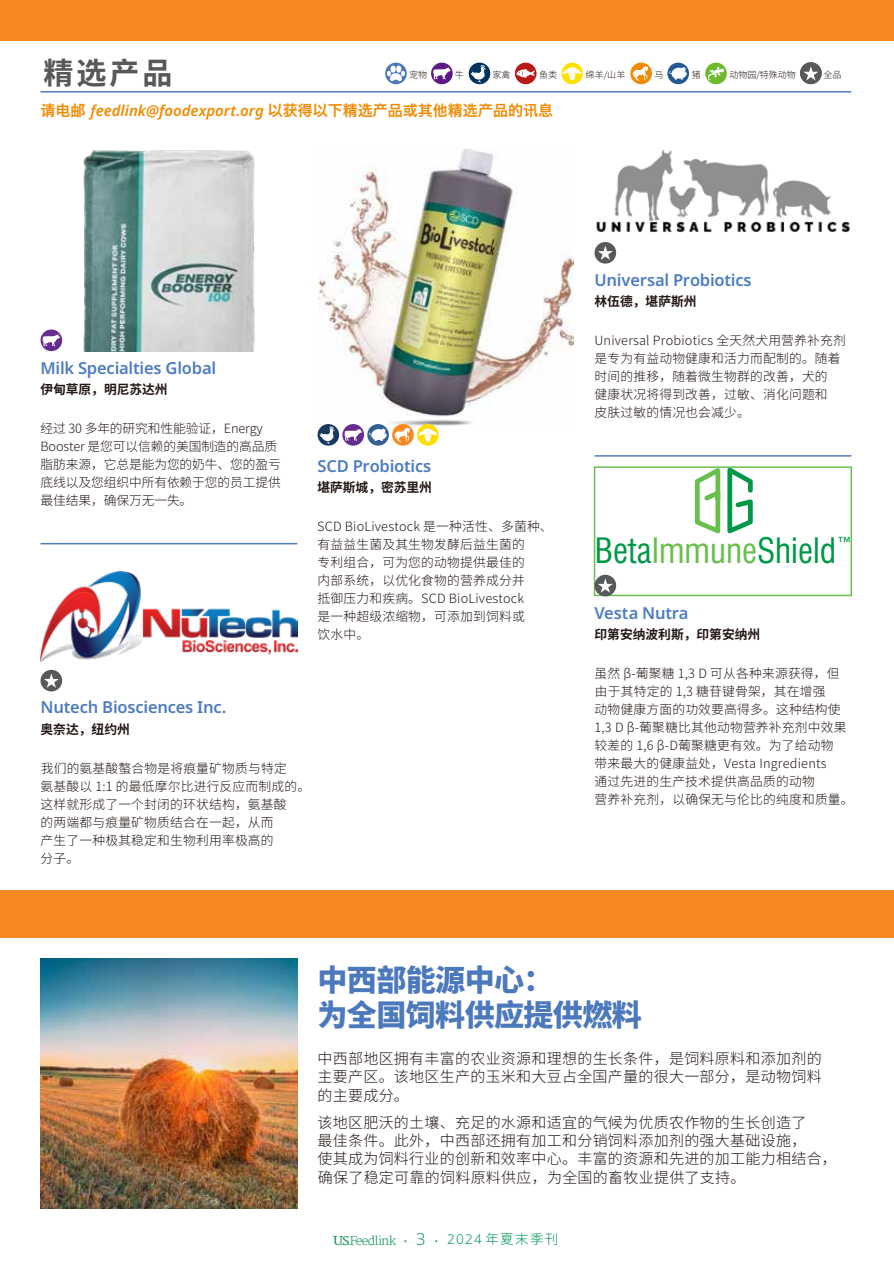
<style>
.page{position:relative;width:894px;height:1263px;background:#fff}
.page>*{position:absolute;margin:0;border:0;box-sizing:border-box;transform-origin:0 0}
.t1{font:condensed 34.05px "Swiss 721 BT";color:#009846}
.t2{font:800 30px/34.8px "Source Han Sans SC";letter-spacing:-.02em;color:#4c79bc}
.t3{font:700 30px "Source Han Sans SC";color:#595757}
.t4{font:600 16.5px "Noto Sans";letter-spacing:-.015em;color:#4d7dbf}
.t5{font:300 15px/27px "Source Han Sans CN";letter-spacing:.02em;color:#231815}
.t6{font:italic 600 15px "Noto Sans";color:#f08a00}
.t7{font:300 13.5px "Source Han Sans CN";letter-spacing:.1em;color:#009559}
.t8{font:300 12.75px/18px "Source Han Sans CN";letter-spacing:.015em;color:#231815}
.t9{font:300 12.75px/18px "Source Han Sans CN";letter-spacing:-.01em;color:#231815}
.t10{font:700 12.75px "Source Han Sans SC";color:#231815}
.t11{font:300 12px "Martel";letter-spacing:-.055em;color:#1f9961}
.t12{font:300 9px "Source Han Sans CN";color:#231815}
.s1{font-family:"Hiragino Sans GB W6";font-weight:400;font-style:normal}
.s2{color:#68bf4b}
.s3{font-weight:700}
.s4{font-weight:700;font-size:7.5px}
.s5{font-family:"Noto Sans";font-size:10.5px}
.s6{font-family:"Noto Sans";font-size:16.5px}
.s7{font-family:"Noto Sans"}
</style>
<div class="page">
<div style="left:0;top:890px;width:893px;height:48px;background:#f68922"></div>
<hr style="left:40px;top:543px;width:257px;height:1px;background:#4d7dbf">
<img style="left:47px;top:150px;width:208px;height:201px">
<img style="left:40px;top:571px;width:257px;height:90px">
<div style="left:0;top:0;width:893px;height:40px;background:#f68922"></div>
<svg style="left:799px;top:62px;width:22px;height:22px"></svg>
<hr style="left:40px;top:91px;width:810px;height:1px;background:#4d7dbf">
<img style="left:318px;top:148px;width:255px;height:277px">
<hr style="left:594px;top:455px;width:256px;height:1px;background:#4d7dbf">
<img style="left:596px;top:150px;width:254px;height:95px">
<svg style="left:727px;top:469px;width:25px;height:64px"></svg>
<svg style="left:694px;top:469px;width:26px;height:64px"></svg>
<div style="left:593px;top:466px;width:258px;height:130px;border:2px solid #6ac04b"></div>
<div style="left:40px;top:670px;width:22px;height:21px;background:#58595b;border-radius:50%"></div>
<svg style="left:44px;top:673px;width:15px;height:15px"></svg>
<svg style="left:594px;top:242px;width:22px;height:22px"></svg>
<svg style="left:597px;top:246px;width:15px;height:14px"></svg>
<div style="left:594px;top:575px;width:22px;height:21px;background:#58595b;border-radius:50%"></div>
<svg style="left:597px;top:578px;width:15px;height:14px"></svg>
<svg style="left:40px;top:329px;width:22px;height:22px"></svg>
<svg style="left:43px;top:334px;width:17px;height:12px"></svg>
<div style="left:417px;top:424px;width:21px;height:22px;background:#fd0;border-radius:50%"></div>
<svg style="left:418px;top:428px;width:19px;height:14px"></svg>
<svg style="left:317px;top:424px;width:22px;height:22px"></svg>
<svg style="left:319px;top:426px;width:16px;height:18px"></svg>
<svg style="left:342px;top:424px;width:22px;height:22px"></svg>
<svg style="left:344px;top:429px;width:18px;height:12px"></svg>
<div style="left:392px;top:424px;width:21px;height:22px;background:#f68922;border-radius:50%"></div>
<svg style="left:394px;top:426px;width:16px;height:16px"></svg>
<svg style="left:367px;top:424px;width:22px;height:22px"></svg>
<svg style="left:369px;top:428px;width:17px;height:13px"></svg>
<hr style="left:893px;top:0;width:1px;height:40px;background:#336195">
<hr style="left:893px;top:783px;width:1px;height:34px;background:#336195">
<img style="left:40px;top:958px;width:257px;height:250px">
<div style="left:385px;top:63px;width:21px;height:21px;background:#4c79bc;border-radius:50%"></div>
<svg style="left:386px;top:65px;width:19px;height:16px"></svg>
<div style="left:431px;top:63px;width:21px;height:21px;background:#5f1985;border-radius:50%"></div>
<svg style="left:433px;top:67px;width:17px;height:12px"></svg>
<div style="left:468px;top:63px;width:22px;height:21px;background:#00345f;border-radius:50%"></div>
<svg style="left:470px;top:65px;width:16px;height:18px"></svg>
<div style="left:514px;top:63px;width:22px;height:21px;background:#b81a1a;border-radius:50%"></div>
<svg style="left:516px;top:69px;width:18px;height:9px"></svg>
<div style="left:561px;top:63px;width:21px;height:21px;background:#ffe100;border-radius:50%"></div>
<svg style="left:562px;top:67px;width:19px;height:13px"></svg>
<div style="left:630px;top:63px;width:21px;height:21px;background:#f08a00;border-radius:50%"></div>
<svg style="left:632px;top:65px;width:16px;height:16px"></svg>
<div style="left:667px;top:63px;width:21px;height:21px;background:#245a93;border-radius:50%"></div>
<svg style="left:669px;top:67px;width:17px;height:13px"></svg>
<div style="left:705px;top:63px;width:21px;height:21px;background:#6fb92c;border-radius:50%"></div>
<svg style="left:706px;top:67px;width:18px;height:14px"></svg>
<div style="left:799px;top:63px;width:22px;height:21px;background:#595757;border-radius:50%"></div>
<svg style="left:803px;top:66px;width:15px;height:15px"></svg>
<h2 class="t3" style="left:44px;top:56px;width:130px">精选产品</h2>
<p class="t12" style="left:409px;top:70px;width:19px">宠物</p>
<p class="t12" style="left:455px;top:70px;width:10px">牛</p>
<p class="t12" style="left:492px;top:70px;width:20px">家禽</p>
<p class="t12" style="left:539px;top:70px;width:20px">鱼类</p>
<p class="t12" style="left:585px;top:70px;width:41px">绵羊/山羊</p>
<p class="t12" style="left:654px;top:70px;width:10px">马</p>
<p class="t12" style="left:691px;top:70px;width:10px">猪</p>
<p class="t12" style="left:729px;top:70px;width:68px">动物园/特殊动物</p>
<p class="t12" style="left:823px;top:70px;width:19px">全品</p>
<p class="t6" style="left:40px;top:100px;width:514px"><span class="s1">请电邮</span> feedlink@foodexport.org <span class="s1">以获得以下精选产品或其他精选产品的讯息</span></p>
<p class="t4" style="left:594px;top:268px;width:158px">Universal Probiotics</p>
<p class="t4" style="left:40px;top:356px;width:177px">Milk Specialties Global</p>
<p class="t10" style="left:40px;top:382px;width:128px">伊甸草原，明尼苏达州</p>
<p class="t9" style="left:40px;top:420px;width:242px">经过 30 多年的研究和性能验证，Energy<br>Booster 是您可以信赖的美国制造的高品质脂肪来源，它总是能为您的奶牛、您的盈亏底线以及您组织中所有依赖于您的员工提供最佳结果，确保万无一失。</p>
<p class="t4" style="left:317px;top:454px;width:115px">SCD Probiotics</p>
<p class="t10" style="left:317px;top:480px;width:116px">堪萨斯城，密苏里州</p>
<p class="t8" style="left:317px;top:518px;width:237px">SCD BioLivestock 是一种活性、多菌种、</p>
<p class="t8" style="left:317px;top:536px;width:209px;text-align:justify">有益益生菌及其生物发酵后益生菌的专利组合，可为您的动物提供最佳的内部系统，以优化食物的营养成分并抵御压力和疾病。SCD BioLivestock是一种超级浓缩物，可添加到饲料或饮水中。</p>
<p class="t4" style="left:40px;top:696px;width:187px">Nutech Biosciences Inc.</p>
<p class="t10" style="left:40px;top:721px;width:91px">奥奈达，纽约州</p>
<p class="t8" style="left:41px;top:759px;width:247px">我们的氨基酸螯合物是将痕量矿物质与特定</p>
<p class="t8" style="left:40px;top:777px;width:271px">氨基酸以 1:1 的最低摩尔比进行反应而制成的。这样就形成了一个封闭的环状结构，氨基酸<br>的两端都与痕量矿物质结合在一起，从而<br>产生了一种极其稳定和生物利用率极高的<br>分子。</p>
<p class="t10" style="left:594px;top:294px;width:103px">林伍德，堪萨斯州</p>
<p class="t8" style="left:594px;top:332px;width:253px">Universal Probiotics 全天然犬用营养补充剂是专为有益动物健康和活力而配制的。随着</p>
<p class="t8" style="left:594px;top:368px;width:234px;text-align:justify">时间的推移，随着微生物群的改善，犬的健康状况将得到改善，过敏、消化问题和皮肤过敏的情况也会减少。</p>
<h1 class="t1" style="left:594px;top:530px;width:259px">Beta<span class="s2">Immune</span>Shield<sup>™</sup></h1>
<p class="t4" style="left:594px;top:601px;width:95px">Vesta Nutra</p>
<p class="t10" style="left:594px;top:627px;width:167px">印第安纳波利斯，印第安纳州</p>
<p class="t8" style="left:594px;top:664px;width:247px">虽然 β-葡聚糖 1,3 D 可从各种来源获得，但由于其特定的 1,3 糖苷键骨架，其在增强动物健康方面的功效要高得多。这种结构使</p>
<p class="t8" style="left:594px;top:719px;width:253px">1,3 D β-葡聚糖比其他动物营养补充剂中效果较差的 1,6 β-D葡聚糖更有效。为了给动物</p>
<p class="t8" style="left:594px;top:773px;width:222px">通过先进的生产技术提供高品质的动物</p>
<p class="t8" style="left:594px;top:755px;width:233px">带来最大的健康益处，Vesta Ingredients</p>
<p class="t8" style="left:594px;top:791px;width:260px">营养补充剂，以确保无与伦比的纯度和质量。</p>
<h2 class="t2" style="left:317px;top:963px;width:325px">中西部能源中心：<br>为全国饲料供应提供燃料</h2>
<p class="t5" style="left:317px;top:1045px;width:505px">中西部地区拥有丰富的农业资源和理想的生长条件，是饲料原料和添加剂的</p>
<p class="t5" style="left:317px;top:1081px;width:490px">的主要成分。<br>该地区肥沃的土壤、充足的水源和适宜的气候为优质农作物的生长创造了</p>
<p class="t5" style="left:317px;top:1131px;width:520px;line-height:18.3px">最佳条件。此外，中西部还拥有加工和分销饲料添加剂的强大基础设施，<br>使其成为饲料行业的创新和效率中心。丰富的资源和先进的加工能力相结合，</p>
<p class="t5" style="left:317px;top:1063px;width:505px">主要产区。该地区生产的玉米和大豆占全国产量的很大一部分，是动物饲料</p>
<p class="t5" style="left:318px;top:1164px;width:429px">确保了稳定可靠的饲料原料供应，为全国的畜牧业提供了支持。</p>
<p class="t11" style="left:333px;top:1233px;width:93px"><span class="s3">U</span><span class="s4">.</span><span class="s3">S</span><span class="s4">.</span>Feedlink <span class="s5">•</span> <span class="s6">3</span></p>
<p class="t7" style="left:434px;top:1231px;width:125px"><sub>•</sub> <span class="s7">2024</span> 年夏末季刊</p>
</div>
